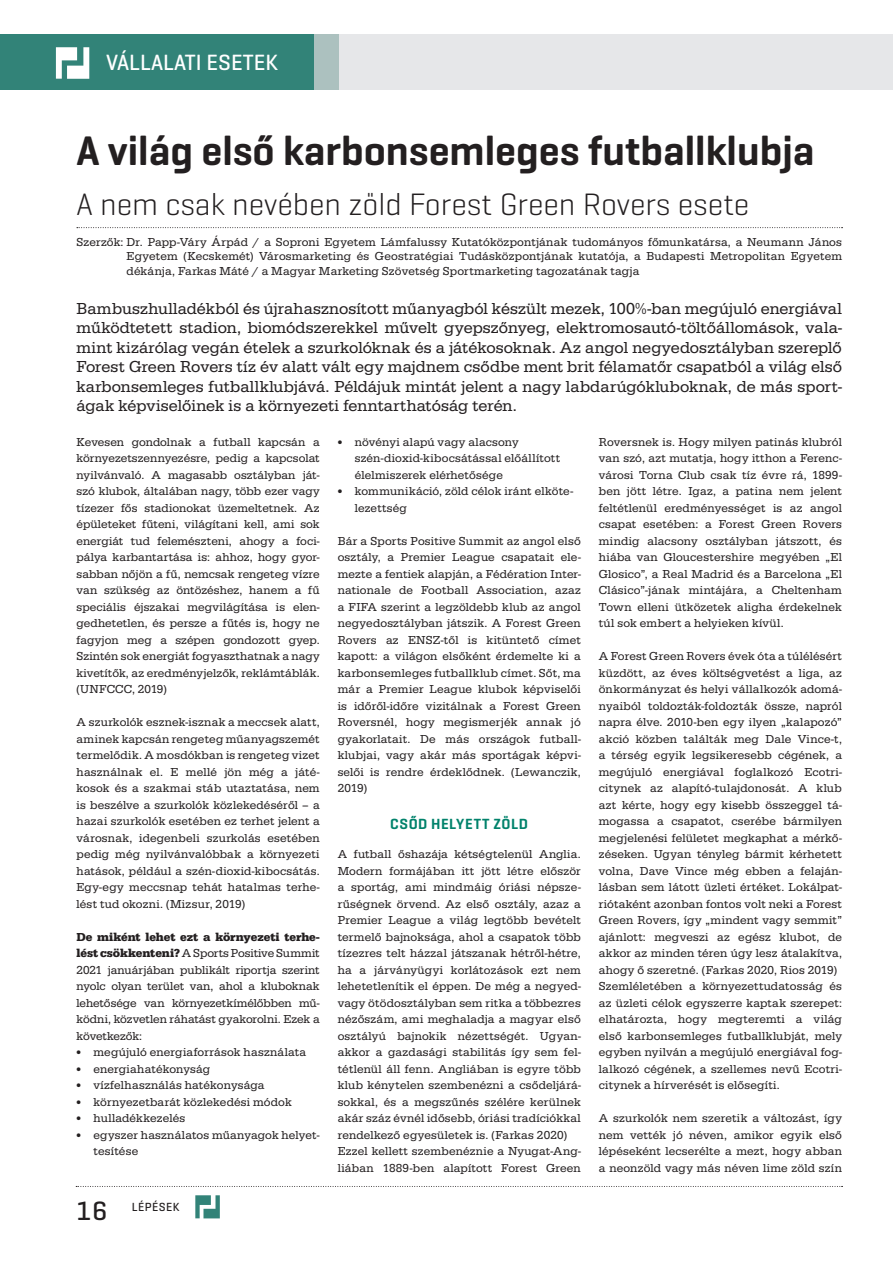
<style>
.page{position:relative;width:893px;height:1263px;background:#fff}
.page>*{position:absolute;margin:0;border:0;box-sizing:border-box;transform-origin:0 0}
.cikk_főcím{font:600 42px "Geogrotesque";color:#231f20}
.cikk_főcím-2{font:300 31.5px "Geogrotesque";color:#231f20}
.t1{font:500 27px "Geogrotesque";color:#231f20}
.t2{font:500 22.5px "Geogrotesque";color:#fff}
.lead{font:16.5px/19.5px "Serifa";color:#231f20;text-align:justify}
.színes_cimbelso{font:600 15px "Geogrotesque";letter-spacing:.045em;color:#01826b}
.kenyer{font:12px/16.5px "Serifa";letter-spacing:.015em;color:#231f20;text-align:justify}
.szerzo{font:12px/14.4px "Serifa";letter-spacing:.015em;color:#231f20;text-align:justify}
.t3{font:500 12px "Geogrotesque";letter-spacing:.04em;color:#231f20}
.s1{font-weight:700}
.s2{font-family:"Geogrotesque";font-weight:300}
</style>
<div class="page">
<div style="left:0;top:34px;width:893px;height:55px;background:#e6e7e9"></div>
<div style="left:0;top:34px;width:339px;height:55px;background:#acc1bf"></div>
<div style="left:0;top:34px;width:313px;height:55px;background:#328378"></div>
<svg style="left:56px;top:47px;width:33px;height:32px"></svg>
<svg style="left:76px;top:1186px;width:767px;height:1px"></svg>
<svg style="left:195px;top:1195px;width:25px;height:23px"></svg>
<svg style="left:77px;top:227px;width:766px;height:1px"></svg>
<h3 class="t2" style="left:106px;top:48px;width:173px">VÁLLALATI ESETEK</h3>
<p class="cikk_főcím" style="left:77px;top:125px;width:739px">A világ első karbonsemleges futballklubja</p>
<p class="cikk_főcím-2" style="left:77px;top:184px;width:674px">A nem csak nevében zöld Forest Green Rovers esete</p>
<p class="szerzo" style="left:127px;top:235px;width:717px;text-indent:-50px">Szerzők: Dr. Papp-Váry Árpád / a Soproni Egyetem Lámfalussy Kutatóközpontjának tudományos főmunkatársa, a Neumann János Egyetem (Kecskemét) Városmarketing és Geostratégiai Tudásközpontjának kutatója, a Budapesti Metropolitan Egyetem dékánja, Farkas Máté / a Magyar Marketing Szövetség Sportmarketing tagozatának tagja</p>
<p class="lead" style="left:77px;top:298px;width:767px">Bambuszhulladékból és újrahasznosított műanyagból készült mezek, 100%-ban megújuló energiával működtetett stadion, biomódszerekkel művelt gyepszőnyeg, elektromosautó-töltőállomások, vala&shy;mint kizárólag vegán ételek a szurkolóknak és a játékosoknak. Az angol negyedosztályban szereplő Forest Green Rovers tíz év alatt vált egy majdnem csődbe ment brit félamatőr csapatból a világ első karbonsemleges futballklubjává. Példájuk mintát jelent a nagy labdarúgókluboknak, de más sport&shy;ágak képviselőinek is a környezeti fenntarthatóság terén.</p>
<p class="kenyer" style="left:77px;top:433px;width:245px">Kevesen gondolnak a futball kapcsán a környezetszennyezésre, pedig a kapcsolat nyilvánvaló. A magasabb osztályban ját&shy;szó klubok, általában nagy, több ezer vagy tízezer fős stadionokat üzemeltetnek. Az épületeket fűteni, világítani kell, ami sok energiát tud felemészteni, ahogy a foci&shy;pálya karbantartása is: ahhoz, hogy gyor&shy;sabban nőjön a fű, nemcsak rengeteg vízre van szükség az öntözéshez, hanem a fű speciális éjszakai megvilágítása is elen&shy;gedhetetlen, és persze a fűtés is, hogy ne fagyjon meg a szépen gondozott gyep.<br>Szintén sok energiát fogyaszthatnak a nagy kivetítők, az eredményjelzők, reklámtáblák. (UNFCCC, 2019)</p>
<p class="kenyer" style="left:77px;top:714px;width:245px">A szurkolók esznek-isznak a meccsek alatt, aminek kapcsán rengeteg műanyagszemét termelődik. A mosdókban is rengeteg vizet használnak el. E mellé jön még a játé&shy;kosok és a szakmai stáb utaztatása, nem is beszélve a szurkolók közlekedéséről – a hazai szurkolók esetében ez terhet jelent a városnak, idegenbeli szurkolás esetében pedig még nyilvánvalóbbak a környezeti hatások, például a szén-dioxid-kibocsátás.<br>Egy-egy meccsnap tehát hatalmas terhe&shy;lést tud okozni. (Mizsur, 2019)</p>
<p class="kenyer" style="left:77px;top:928px;width:245px"><span class="s1">De miként lehet ezt a környezeti terhe&shy;lést csökkenteni?</span> A Sports Positive Summit 2021 januárjában publikált riportja szerint nyolc olyan terület van, ahol a kluboknak lehetősége van környezetkímélőbben mű&shy;ködni, közvetlen ráhatást gyakorolni. Ezek a következők:</p>
<p class="kenyer" style="left:77px;top:1044px;width:231px"><span class="s2">∫</span> megújuló energiaforrások használata</p>
<p class="kenyer" style="left:77px;top:1060px;width:135px"><span class="s2">∫</span> energiahatékonyság</p>
<p class="kenyer" style="left:77px;top:1077px;width:189px"><span class="s2">∫</span> vízfelhasználás hatékonysága</p>
<p class="kenyer" style="left:77px;top:1093px;width:217px"><span class="s2">∫</span> környezetbarát közlekedési módok</p>
<p class="kenyer" style="left:77px;top:1110px;width:110px"><span class="s2">∫</span> hulladékkezelés</p>
<p class="kenyer" style="left:94px;top:1126px;width:228px;text-indent:-17px"><span class="s2">∫</span> egyszer használatos műanyagok helyet&shy;tesítése</p>
<p class="kenyer" style="left:355px;top:433px;width:207px;text-align:left;text-indent:-17px"><span class="s2">∫</span> növényi alapú vagy alacsony szén-dioxid-kibocsátással előállított élelmiszerek elérhetősége</p>
<p class="kenyer" style="left:355px;top:483px;width:220px;text-indent:-17px"><span class="s2">∫</span> kommunikáció, zöld célok iránt elköte&shy;lezettség</p>
<p class="kenyer" style="left:338px;top:532px;width:245px">Bár a Sports Positive Summit az angol első osztály, a Premier League csapatait ele&shy;mezte a fentiek alapján, a Fédération Inter&shy;nationale de Football Association, azaz a FIFA szerint a legzöldebb klub az angol negyedosztályban játszik. A Forest Green Rovers az ENSZ-től is kitüntető címet kapott: a világon elsőként érdemelte ki a karbonsemleges futballklub címet. Sőt, ma már a Premier League klubok képviselői is időről-időre vizitálnak a Forest Green Roversnél, hogy megismerjék annak jó gyakorlatait. De más országok futball&shy;klubjai, vagy akár más sportágak képvi&shy;selői is rendre érdeklődnek. (Lewanczik, 2019)</p>
<p class="színes_cimbelso" style="left:390px;top:815px;width:139px">CSŐD HELYETT ZÖLD</p>
<p class="kenyer" style="left:338px;top:846px;width:245px">A futball őshazája kétségtelenül Anglia.<br>Modern formájában itt jött létre először a sportág, ami mindmáig óriási népsze&shy;rűségnek örvend. Az első osztály, azaz a Premier League a világ legtöbb bevételt termelő bajnoksága, ahol a csapatok több tízezres telt házzal játszanak hétről-hétre, ha a járványügyi korlátozások ezt nem lehetetlenítik el éppen. De még a negyed&shy;vagy ötödosztályban sem ritka a többezres nézőszám, ami meghaladja a magyar első osztályú bajnokik nézettségét. Ugyan&shy;akkor a gazdasági stabilitás így sem fel&shy;tétlenül áll fenn. Angliában is egyre több klub kénytelen szembenézni a csődeljárá&shy;sokkal, és a megszűnés szélére kerülnek akár száz évnél idősebb, óriási tradíciókkal rendelkező egyesületek is. (Farkas 2020)</p>
<p class="kenyer" style="left:338px;top:1143px;width:245px">Ezzel kellett szembenéznie a Nyugat-Ang&shy;liában 1889-ben alapított Forest Green</p>
<p class="kenyer" style="left:599px;top:433px;width:245px">Roversnek is. Hogy milyen patinás klubról van szó, azt mutatja, hogy itthon a Ferenc&shy;városi Torna Club csak tíz évre rá, 1899- ben jött létre. Igaz, a patina nem jelent feltétlenül eredményességet is az angol csapat esetében: a Forest Green Rovers mindig alacsony osztályban játszott, és hiába van Gloucestershire megyében „El Glosico”, a Real Madrid és a Barcelona „El Clásico”-jának mintájára, a Cheltenham Town elleni ütközetek aligha érdekelnek túl sok embert a helyieken kívül.</p>
<p class="kenyer" style="left:599px;top:648px;width:245px">A Forest Green Rovers évek óta a túlélésért küzdött, az éves költségvetést a liga, az önkormányzat és helyi vállalkozók adomá&shy;nyaiból toldozták-foldozták össze, napról napra élve. 2010-ben egy ilyen „kalapozó” akció közben találták meg Dale Vince-t, a térség egyik legsikeresebb cégének, a megújuló energiával foglalkozó Ecotri&shy;citynek az alapító-tulajdonosát. A klub azt kérte, hogy egy kisebb összeggel tá&shy;mogassa a csapatot, cserébe bármilyen megjelenési felületet megkaphat a mérkő&shy;zéseken. Ugyan tényleg bármit kérhetett volna, Dave Vince még ebben a felaján&shy;lásban sem látott üzleti értéket. Lokálpat&shy;riótaként azonban fontos volt neki a Forest Green Rovers, így „mindent vagy semmit” ajánlott: megveszi az egész klubot, de akkor az minden téren úgy lesz átalakítva, ahogy ő szeretné. (Farkas 2020, Rios 2019)</p>
<p class="kenyer" style="left:599px;top:978px;width:245px">Szemléletében a környezettudatosság és az üzleti célok egyszerre kaptak szerepet: elhatározta, hogy megteremti a világ első karbonsemleges futballklubját, mely egyben nyilván a megújuló energiával fog&shy;lalkozó cégének, a szellemes nevű Ecotri&shy;citynek a hírverését is elősegíti.</p>
<p class="kenyer" style="left:599px;top:1110px;width:245px">A szurkolók nem szeretik a változást, így nem vették jó néven, amikor egyik első lépéseként lecserélte a mezt, hogy abban a neonzöld vagy más néven lime zöld szín</p>
<h3 class="t1" style="left:77px;top:1193px;width:32px">16</h3>
<p class="t3" style="left:132px;top:1199px;width:49px">LÉPÉSEK</p>
</div>
